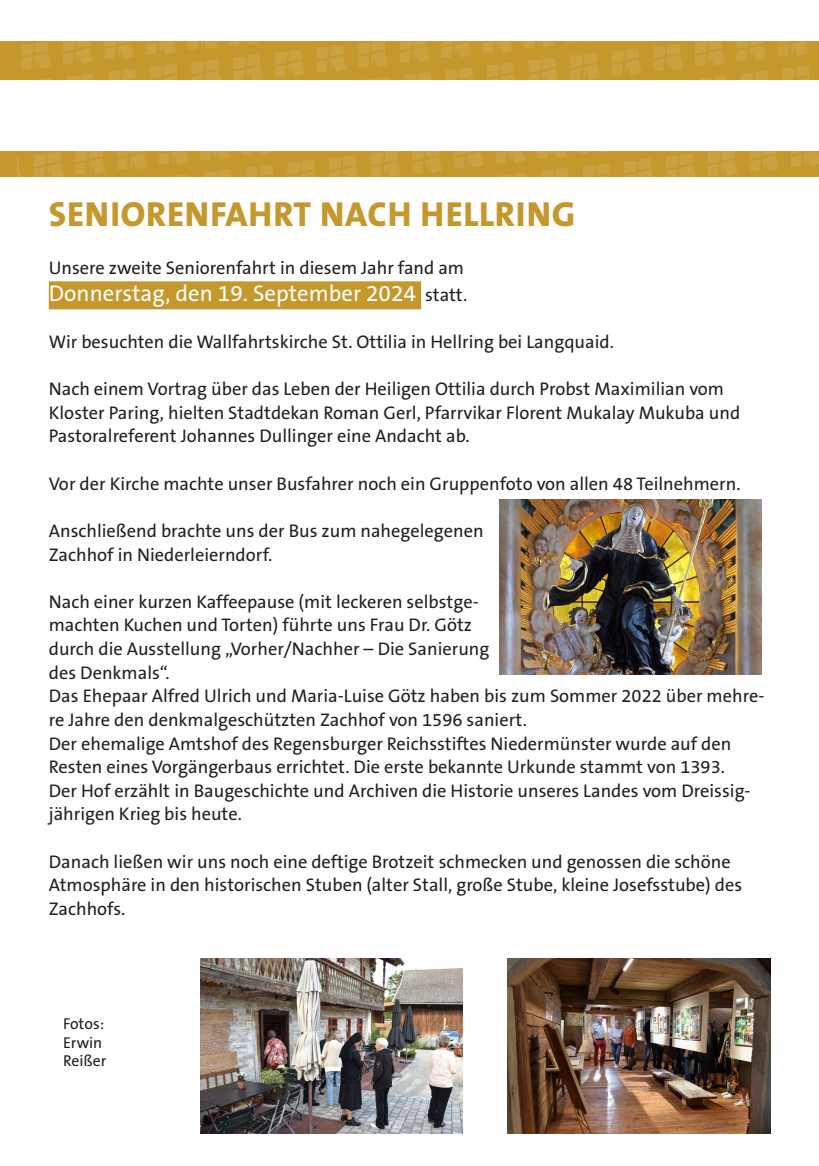
<style>
.page{position:relative;width:819px;height:1166px;background:#fff}
.page>*{position:absolute;margin:0;border:0;box-sizing:border-box;transform-origin:0 0}
.Einf__Abs{font:800 35px "The Sans";letter-spacing:.02em;color:#c5982e}
.Einf__Abs-2{font:22.75px "The Sans B5 Plain";color:#fff}
.Einf__Abs-3{font:18.38px/23.6px "The Sans B5 Plain";color:#231f20}
.t1{font:15.75px "The Sans B5 Plain";color:#231f20}
.s1{font-size:18.38px;color:#231f20}
</style>
<div class="page">
<div style="left:0;top:41px;width:819px;height:135px;background:#c5982e"></div>
<svg style="left:21px;top:42px;width:30px;height:27px"></svg>
<svg style="left:63px;top:41px;width:30px;height:23px"></svg>
<svg style="left:104px;top:41px;width:30px;height:18px"></svg>
<svg style="left:146px;top:41px;width:30px;height:13px"></svg>
<svg style="left:187px;top:41px;width:30px;height:9px"></svg>
<svg style="left:229px;top:41px;width:30px;height:4px"></svg>
<svg style="left:25px;top:78px;width:31px;height:3px"></svg>
<svg style="left:67px;top:74px;width:30px;height:7px"></svg>
<svg style="left:108px;top:69px;width:31px;height:12px"></svg>
<svg style="left:150px;top:64px;width:30px;height:17px"></svg>
<svg style="left:191px;top:59px;width:31px;height:22px"></svg>
<svg style="left:233px;top:55px;width:30px;height:26px"></svg>
<svg style="left:275px;top:50px;width:30px;height:27px"></svg>
<svg style="left:316px;top:45px;width:30px;height:27px"></svg>
<svg style="left:358px;top:41px;width:30px;height:26px"></svg>
<svg style="left:399px;top:41px;width:31px;height:22px"></svg>
<svg style="left:441px;top:41px;width:30px;height:17px"></svg>
<svg style="left:483px;top:41px;width:30px;height:12px"></svg>
<svg style="left:524px;top:41px;width:30px;height:7px"></svg>
<svg style="left:566px;top:41px;width:27px;height:3px"></svg>
<svg style="left:362px;top:77px;width:30px;height:4px"></svg>
<svg style="left:403px;top:72px;width:31px;height:9px"></svg>
<svg style="left:445px;top:67px;width:30px;height:14px"></svg>
<svg style="left:486px;top:63px;width:31px;height:18px"></svg>
<svg style="left:528px;top:58px;width:30px;height:23px"></svg>
<svg style="left:570px;top:53px;width:30px;height:27px"></svg>
<svg style="left:612px;top:48px;width:30px;height:28px"></svg>
<svg style="left:653px;top:44px;width:30px;height:27px"></svg>
<svg style="left:695px;top:41px;width:30px;height:25px"></svg>
<svg style="left:736px;top:41px;width:30px;height:20px"></svg>
<svg style="left:778px;top:41px;width:30px;height:15px"></svg>
<svg style="left:17px;top:157px;width:4px;height:19px"></svg>
<svg style="left:34px;top:152px;width:30px;height:24px"></svg>
<svg style="left:75px;top:151px;width:30px;height:23px"></svg>
<svg style="left:117px;top:151px;width:30px;height:18px"></svg>
<svg style="left:158px;top:151px;width:31px;height:14px"></svg>
<svg style="left:200px;top:151px;width:30px;height:9px"></svg>
<svg style="left:242px;top:151px;width:30px;height:4px"></svg>
<svg style="left:657px;top:80px;width:30px;height:1px"></svg>
<svg style="left:698px;top:76px;width:31px;height:5px"></svg>
<svg style="left:740px;top:71px;width:30px;height:10px"></svg>
<svg style="left:782px;top:66px;width:30px;height:15px"></svg>
<svg style="left:178px;top:174px;width:11px;height:2px"></svg>
<svg style="left:204px;top:170px;width:27px;height:6px"></svg>
<svg style="left:246px;top:165px;width:30px;height:12px"></svg>
<svg style="left:287px;top:160px;width:28px;height:16px"></svg>
<svg style="left:329px;top:155px;width:29px;height:21px"></svg>
<svg style="left:371px;top:151px;width:30px;height:25px"></svg>
<svg style="left:412px;top:151px;width:30px;height:22px"></svg>
<svg style="left:454px;top:151px;width:30px;height:17px"></svg>
<svg style="left:495px;top:151px;width:30px;height:12px"></svg>
<svg style="left:537px;top:151px;width:30px;height:8px"></svg>
<svg style="left:578px;top:151px;width:29px;height:3px"></svg>
<svg style="left:500px;top:173px;width:26px;height:3px"></svg>
<svg style="left:541px;top:168px;width:27px;height:8px"></svg>
<svg style="left:583px;top:163px;width:27px;height:13px"></svg>
<svg style="left:624px;top:159px;width:29px;height:17px"></svg>
<svg style="left:666px;top:154px;width:29px;height:22px"></svg>
<svg style="left:707px;top:151px;width:30px;height:25px"></svg>
<svg style="left:749px;top:151px;width:30px;height:20px"></svg>
<svg style="left:791px;top:151px;width:28px;height:16px"></svg>
<div style="left:0;top:81px;width:819px;height:70px;background:#fff"></div>
<div style="left:49px;top:281px;width:372px;height:28px;background:#c5982e"></div>
<img style="left:499px;top:500px;width:262px;height:175px">
<img style="left:507px;top:959px;width:263px;height:175px">
<img style="left:200px;top:959px;width:263px;height:175px">
<p class="Einf__Abs" style="left:49px;top:184px;width:528px">SENIORENFAHRT NACH HELLRING</p>
<p class="Einf__Abs-3" style="left:49px;top:257px;width:417px">Unsere zweite Seniorenfahrt in diesem Jahr fand am</p>
<p class="Einf__Abs-2" style="left:49px;top:281px;width:420px">Donnerstag, den 19. September 2024 <span class="s1">statt.</span></p>
<p class="Einf__Abs-3" style="left:49px;top:330px;width:566px">Wir besuchten die Wallfahrtskirche St. Ottilia in Hellring bei Langquaid.</p>
<p class="Einf__Abs-3" style="left:49px;top:378px;width:693px">Nach einem Vortrag über das Leben der Heiligen Ottilia durch Probst Maximilian vom<br>Kloster Paring, hielten Stadtdekan Roman Gerl, Pfarrvikar Florent Mukalay Mukuba und<br>Pastoralreferent Johannes Dullinger eine Andacht ab.</p>
<p class="Einf__Abs-3" style="left:49px;top:472px;width:693px">Vor der Kirche machte unser Busfahrer noch ein Gruppenfoto von allen 48 Teilnehmern.</p>
<p class="Einf__Abs-3" style="left:49px;top:519px;width:436px">Anschließend brachte uns der Bus zum nahegelegenen<br>Zachhof in Niederleierndorf.</p>
<p class="Einf__Abs-3" style="left:49px;top:590px;width:442px">Nach einer kurzen Kaffeepause (mit leckeren selbstge&shy;machten Kuchen und Torten) führte uns Frau Dr. Götz durch die Ausstellung „Vorher/Nachher – Die Sanierung des Denkmals“.</p>
<p class="Einf__Abs-3" style="left:49px;top:685px;width:717px">Das Ehepaar Alfred Ulrich und Maria-Luise Götz haben bis zum Sommer 2022 über mehre&shy;re Jahre den denkmalgeschützten Zachhof von 1596 saniert.</p>
<p class="Einf__Abs-3" style="left:49px;top:732px;width:684px">Der ehemalige Amtshof des Regensburger Reichsstiftes Niedermünster wurde auf den<br>Resten eines Vorgängerbaus errichtet. Die erste bekannte Urkunde stammt von 1393.</p>
<p class="Einf__Abs-3" style="left:49px;top:779px;width:703px">Der Hof erzählt in Baugeschichte und Archiven die Historie unseres Landes vom Dreissig&shy;jährigen Krieg bis heute.</p>
<p class="Einf__Abs-3" style="left:49px;top:850px;width:694px">Danach ließen wir uns noch eine deftige Brotzeit schmecken und genossen die schöne<br>Atmosphäre in den historischen Stuben (alter Stall, große Stube, kleine Josefsstube) des<br>Zachhofs.</p>
<p class="t1" style="left:63px;top:1015px;width:43px">Fotos:</p>
<p class="t1" style="left:63px;top:1034px;width:41px">Erwin</p>
<p class="t1" style="left:63px;top:1053px;width:45px">Reißer</p>
</div>
